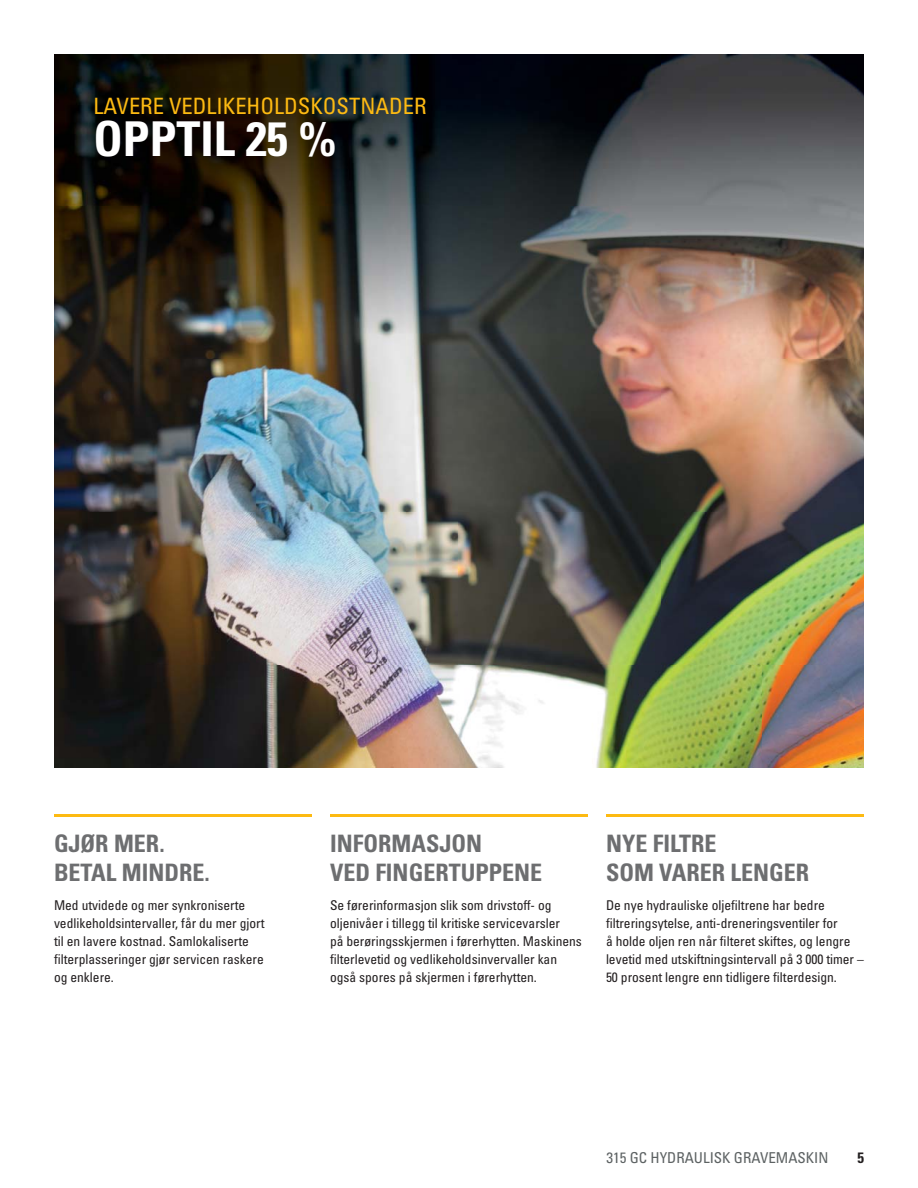
<style>
.page{position:relative;width:918px;height:1188px;background:#fff}
.page>*{position:absolute;margin:0;border:0;box-sizing:border-box;transform-origin:0 0}
.t1{font:48px "Univers LTCYR 67 Bold Cond";color:#fff}
.t2{font:24px/28.8px "Univers LTCYR 67 Bold Cond";color:#6d6e70}
.t3{font:condensed 22.5px "Univers LTCYR 57";color:#fdba12}
.t4{font:condensed 15px "Univers LTCYR 57";color:#5d6263}
.t5{font:15px "Univers LTCYR 67 Bold Cond";color:#231f20}
.t6{font:condensed 13.5px/18px "Univers LTCYR 57";color:#231f20}
</style>
<div class="page">
<img style="left:54px;top:54px;width:810px;height:714px">
<hr style="left:54px;top:814px;width:258px;height:3px;background:#fdba12">
<hr style="left:330px;top:814px;width:258px;height:3px;background:#fdba12">
<hr style="left:606px;top:814px;width:258px;height:3px;background:#fdba12">
<h3 class="t3" style="left:94px;top:96px;width:334px">LAVERE VEDLIKEHOLDSKOSTNADER</h3>
<h1 class="t1" style="left:94px;top:116px;width:244px">OPPTIL 25 %</h1>
<h2 class="t2" style="left:54px;top:830px;width:157px">GJØR MER.<br>BETAL MINDRE.</h2>
<h2 class="t2" style="left:606px;top:830px;width:205px">NYE FILTRE<br>SOM VARER LENGER</h2>
<h2 class="t2" style="left:330px;top:830px;width:214px">INFORMASJON<br>VED FINGERTUPPENE</h2>
<p class="t6" style="left:330px;top:897px;width:253px">Se førerinformasjon slik som drivstoff- og oljenivåer i tillegg til kritiske servicevarsler<br>på berøringsskjermen i førerhytten. Maskinens filterlevetid og vedlikeholdsinvervaller kan også spores på skjermen i førerhytten.</p>
<p class="t6" style="left:54px;top:897px;width:212px">Med utvidede og mer synkroniserte vedlikeholdsintervaller, får du mer gjort til en lavere kostnad. Samlokaliserte filterplasseringer gjør servicen raskere og enklere.</p>
<p class="t6" style="left:606px;top:897px;width:259px">De nye hydrauliske oljefiltrene har bedre filtreringsytelse, anti-dreneringsventiler for<br>å holde oljen ren når filteret skiftes, og lengre levetid med utskiftningsintervall på 3 000 timer – 50 prosent lengre enn tidligere filterdesign.</p>
<p class="t4" style="left:606px;top:1150px;width:223px">315 GC HYDRAULISK GRAVEMASKIN</p>
<p class="t5" style="left:857px;top:1150px;width:8px">5</p>
</div>
